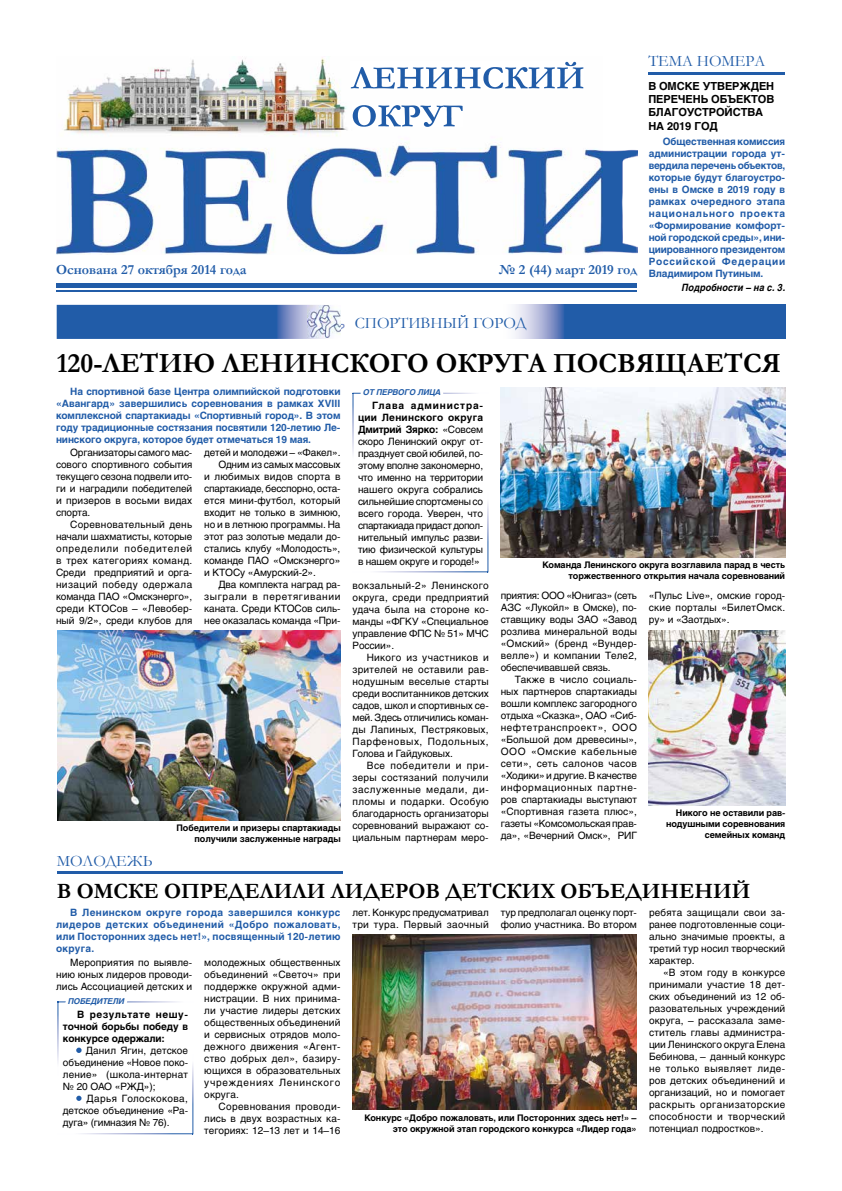
<style>
.page{position:relative;width:842px;height:1191px;background:#fff}
.page>*{position:absolute;margin:0;border:0;box-sizing:border-box;transform-origin:0 0}
.t1{font:700 28px "Garamond";color:#000}
.t2{font:700 22px "Garamond";color:#000}
.t3{font:16px "Garamond";color:#215ca8}
.t4{font:700 14px "Garamond";color:#215ca8}
.t5{font:700 11px/13.2px "Helios";letter-spacing:-.01em;color:#000}
.t6{font:10px/12px "Helios";letter-spacing:-.005em;color:#000;text-align:justify}
.t7{font:700 10px/12px "Helios";letter-spacing:-.01em;color:#215ca8;text-align:justify}
.t8{font:700 10px/12px "Helios";letter-spacing:-.01em;color:#000;text-align:justify}
.t9{font:10px "Helios";letter-spacing:-.025em;color:#000}
.t10{font:10px "Helios";letter-spacing:.06em;color:#000}
.t11{font:10px "Helios";letter-spacing:.02em;color:#000}
.t12{font:italic 700 10px "Helios";letter-spacing:.01em;color:#000;scale:.9 1}
.t13{font:700 9px/10.8px "Helios";letter-spacing:-.01em;color:#000;text-align:right}
.t14{font:italic 700 8px "Helios";letter-spacing:-.01em;color:#215ca8}
.s1{font-weight:700}
.s2{font-weight:700;color:#215ca8}
.s3{color:#215ca8}
</style>
<div class="page">
<hr style="left:56px;top:283px;width:581px;height:4px;background:#215ca8">
<hr style="left:56px;top:290px;width:581px;height:2px;background:#215ca8">
<img style="left:57px;top:58px;width:580px;height:196px">
<img style="left:351px;top:62px;width:232px;height:27px">
<img style="left:353px;top:105px;width:110px;height:22px">
<svg style="left:57px;top:1001px;width:136px;height:133px"></svg>
<hr style="left:57px;top:871px;width:285px;height:1px;background:#215ca8">
<hr style="left:57px;top:873px;width:285px;height:1px;background:#215ca8">
<hr style="left:649px;top:72px;width:136px;height:1px;background:#215ca8">
<hr style="left:649px;top:74px;width:136px;height:1px;background:#215ca8">
<img style="left:57px;top:305px;width:273px;height:34px">
<img style="left:515px;top:305px;width:270px;height:34px">
<img style="left:307px;top:305px;width:37px;height:32px">
<img style="left:352px;top:934px;width:285px;height:175px">
<img style="left:649px;top:630px;width:136px;height:175px">
<img style="left:501px;top:387px;width:284px;height:170px">
<img style="left:57px;top:631px;width:284px;height:189px">
<svg style="left:352px;top:392px;width:122px;height:61px"></svg>
<svg style="left:377px;top:503px;width:111px;height:69px"></svg>
<h3 class="t4" style="left:56px;top:260px;width:192px">Основана 27 октября 2014 года</h3>
<h3 class="t4" style="left:498px;top:260px;width:140px">№ 2 (44) март 2019 год</h3>
<h3 class="t3" style="left:355px;top:312px;width:173px">СПОРТИВНЫЙ ГОРОД</h3>
<h3 class="t3" style="left:648px;top:50px;width:118px">ТЕМА НОМЕРА</h3>
<p class="t5" style="left:648px;top:79px;width:127px">В ОМСКЕ УТВЕРЖДЕН<br>ПЕРЕЧЕНЬ ОБЪЕКТОВ<br>БЛАГОУСТРОЙСТВА<br>НА 2019 ГОД</p>
<p class="t7" style="left:649px;top:135px;width:138px;text-indent:14px">Общественная комиссия администрации города ут&shy;вердила перечень объектов, которые будут благоустро&shy;ены в Омске в 2019 году в рамках очередного этапа национального проекта «Формирование комфорт&shy;ной городской среды», ини&shy;циированного президентом Российской Федерации Владимиром Путиным.</p>
<p class="t12" style="left:682px;top:281px;width:116px">Подробности – на с. 3.</p>
<h1 class="t1" style="left:57px;top:344px;width:725px">120-ЛЕТИЮ ЛЕНИНСКОГО ОКРУГА ПОСВЯЩАЕТСЯ</h1>
<p class="t7" style="left:56px;top:385px;width:286px;text-indent:14px">На спортивной базе Центра олимпийской подготовки «Авангард» завершились соревнования в рамках XVIII комплексной спартакиады «Спортивный город». В этом году традиционные состязания посвятили 120-летию Ле&shy;нинского округа, которое будет отмечаться 19 мая.</p>
<p class="t6" style="left:56px;top:446px;width:138px;text-indent:14px">Организаторы самого мас&shy;сового спортивного события текущего сезона подвели ито&shy;ги и наградили победителей и призеров в восьми видах спорта.</p>
<p class="t6" style="left:56px;top:518px;width:138px;text-indent:14px">Соревновательный день начали шахматисты, которые определили победителей в трех категориях команд.<br>Среди предприятий и орга&shy;низаций победу одержала команда ПАО «Омскэнерго», среди КТОСов – «Левобер&shy;ный 9/2», среди клубов для</p>
<p class="t6" style="left:204px;top:446px;width:138px">детей и молодежи – «Факел».</p>
<p class="t6" style="left:218px;top:458px;width:124px">Одним из самых массовых</p>
<p class="t11" style="left:204px;top:471px;width:138px">и любимых видов спорта в</p>
<p class="t9" style="left:204px;top:483px;width:138px">спартакиаде, бесспорно, оста-</p>
<p class="t6" style="left:204px;top:494px;width:138px">ется мини-футбол, который</p>
<p class="t6" style="left:204px;top:506px;width:138px">входит не только в зимнюю,</p>
<p class="t6" style="left:204px;top:518px;width:138px">но и в летнюю программы. На</p>
<p class="t6" style="left:204px;top:530px;width:138px">этот раз золотые медали до-</p>
<p class="t6" style="left:204px;top:542px;width:138px">стались клубу «Молодость»,</p>
<p class="t6" style="left:204px;top:554px;width:138px">команде ПАО «Омскэнерго»</p>
<p class="t6" style="left:204px;top:566px;width:113px">и КТОСу «Амурский-2».</p>
<p class="t6" style="left:218px;top:578px;width:124px">Два комплекта наград ра-</p>
<p class="t10" style="left:204px;top:591px;width:138px">зыграли в перетягивании</p>
<p class="t6" style="left:204px;top:602px;width:138px">каната. Среди КТОСов силь-</p>
<p class="t6" style="left:204px;top:614px;width:138px">нее оказалась команда «При-</p>
<h3 class="t3" style="left:57px;top:850px;width:98px">МОЛОДЕЖЬ</h3>
<p class="t13" style="left:176px;top:822px;width:166px">Победители и призеры спартакиады получили заслуженные награды</p>
<p class="t14" style="left:363px;top:388px;width:79px">ОТ ПЕРВОГО ЛИЦА</p>
<p class="t6" style="left:358px;top:399px;width:127px;text-indent:14px"><span class="s1">Глава администра&shy;ции Ленинского округа Дмитрий Зярко:</span> «Совсем скоро Ленинский округ от&shy;празднует свой юбилей, по&shy;этому вполне закономерно, что именно на территории нашего округа собрались сильнейшие спортсмены со всего города. Уверен, что спартакиада придаст допол&shy;нительный импульс разви&shy;тию физической культуры в нашем округе и городе!»</p>
<p class="t6" style="left:352px;top:579px;width:138px">вокзальный-2» Ленинского округа, среди предприятий удача была на стороне ко&shy;манды «ФГКУ «Специальное управление ФПС № 51» МЧС России».</p>
<p class="t6" style="left:352px;top:651px;width:138px;text-indent:14px">Никого из участников и зрителей не оставили рав&shy;нодушным веселые старты среди воспитанников детских садов, школ и спортивных се&shy;мей. Здесь отличились коман&shy;ды Лапиных, Пестряковых, Парфеновых, Подольных, Голова и Гайдуковых.</p>
<p class="t6" style="left:352px;top:759px;width:138px;text-indent:14px">Все победители и при&shy;зеры состязаний получили заслуженные медали, ди&shy;пломы и подарки. Особую благодарность организаторы соревнований выражают со&shy;циальным партнерам меро-</p>
<p class="t13" style="left:542px;top:560px;width:244px">Команда Ленинского округа возглавила парад в честь торжественного открытия начала соревнований</p>
<p class="t6" style="left:501px;top:589px;width:138px">приятия: ООО «Юнигаз» (сеть АЗС «Лукойл» в Омске), по&shy;ставщику воды ЗАО «Завод розлива минеральной воды «Омский» (бренд «Вундер&shy;велле») и компании Теле2, обеспечивавшей связь.</p>
<p class="t6" style="left:501px;top:673px;width:138px;text-indent:14px">Также в число социаль&shy;ных партнеров спартакиады вошли комплекс загородного отдыха «Сказка», ОАО «Сиб&shy;нефтетранспроект», ООО «Большой дом древесины», ООО «Омские кабельные сети», сеть салонов часов «Ходики» и другие. В качестве информационных партне&shy;ров спартакиады выступают «Спортивная газета плюс», газеты «Комсомольская прав&shy;да», «Вечерний Омск», РИГ</p>
<p class="t6" style="left:649px;top:589px;width:138px">«Пульс Live», омские город&shy;ские порталы «БилетОмск. ру» и «Заотдых».</p>
<p class="t13" style="left:666px;top:807px;width:121px">Никого не оставили рав&shy;нодушными соревнования семейных команд</p>
<h2 class="t2" style="left:57px;top:876px;width:695px">В ОМСКЕ ОПРЕДЕЛИЛИ ЛИДЕРОВ ДЕТСКИХ ОБЪЕДИНЕНИЙ</h2>
<p class="t7" style="left:56px;top:906px;width:286px;text-indent:14px">В Ленинском округе города завершился конкурс лидеров детских объединений «Добро пожаловать, или Посторонних здесь нет!», посвященный 120-летию округа.</p>
<p class="t6" style="left:56px;top:956px;width:138px;text-indent:14px">Мероприятия по выявле&shy;нию юных лидеров проводи&shy;лись Ассоциацией детских и</p>
<p class="t6" style="left:204px;top:956px;width:138px">молодежных общественных объединений «Светоч» при поддержке окружной адми&shy;нистрации. В них принима&shy;ли участие лидеры детских общественных объединений и сервисных отрядов моло&shy;дежного движения «Агент&shy;ство добрых дел», базиру&shy;ющихся в образовательных учреждениях Ленинского округа.</p>
<p class="t6" style="left:204px;top:1100px;width:138px;text-indent:14px">Соревнования проводи&shy;лись в двух возрастных ка&shy;тегориях: 12–13 лет и 14–16</p>
<p class="t14" style="left:68px;top:996px;width:58px">ПОБЕДИТЕЛИ</p>
<p class="t8" style="left:63px;top:1008px;width:127px;text-indent:14px">В результате нешу&shy;точной борьбы победу в конкурсе одержали:</p>
<p class="t6" style="left:63px;top:1044px;width:127px;text-indent:14px"><span class="s2">•</span> Данил Ягин, детское объединение «Новое поко&shy;ление» (школа-интернат № 20 ОАО «РЖД»);</p>
<p class="t6" style="left:63px;top:1092px;width:127px;text-indent:14px"><span class="s3">•</span> Дарья Голоскокова, детское объединение «Ра&shy;дуга» (гимназия № 76).</p>
<p class="t6" style="left:352px;top:906px;width:138px">лет. Конкурс предусматривал три тура. Первый заочный</p>
<p class="t6" style="left:501px;top:906px;width:138px">тур предполагал оценку порт&shy;фолио участника. Во втором</p>
<p class="t6" style="left:649px;top:906px;width:138px">ребята защищали свои за&shy;ранее подготовленные соци&shy;ально значимые проекты, а третий тур носил творческий характер.</p>
<p class="t6" style="left:649px;top:966px;width:138px;text-indent:14px">«В этом году в конкурсе принимали участие 18 дет&shy;ских объединений из 12 об&shy;разовательных учреждений округа, – рассказала заме&shy;ститель главы администра&shy;ции Ленинского округа Елена Бебинова, – данный конкурс не только выявляет лиде&shy;ров детских объединений и организаций, но и помогает раскрыть организаторские способности и творческий потенциал подростков».</p>
<p class="t13" style="left:364px;top:1112px;width:274px">Конкурс «Добро пожаловать, или Посторонних здесь нет!» – это окружной этап городского конкурса «Лидер года»</p>
</div>
